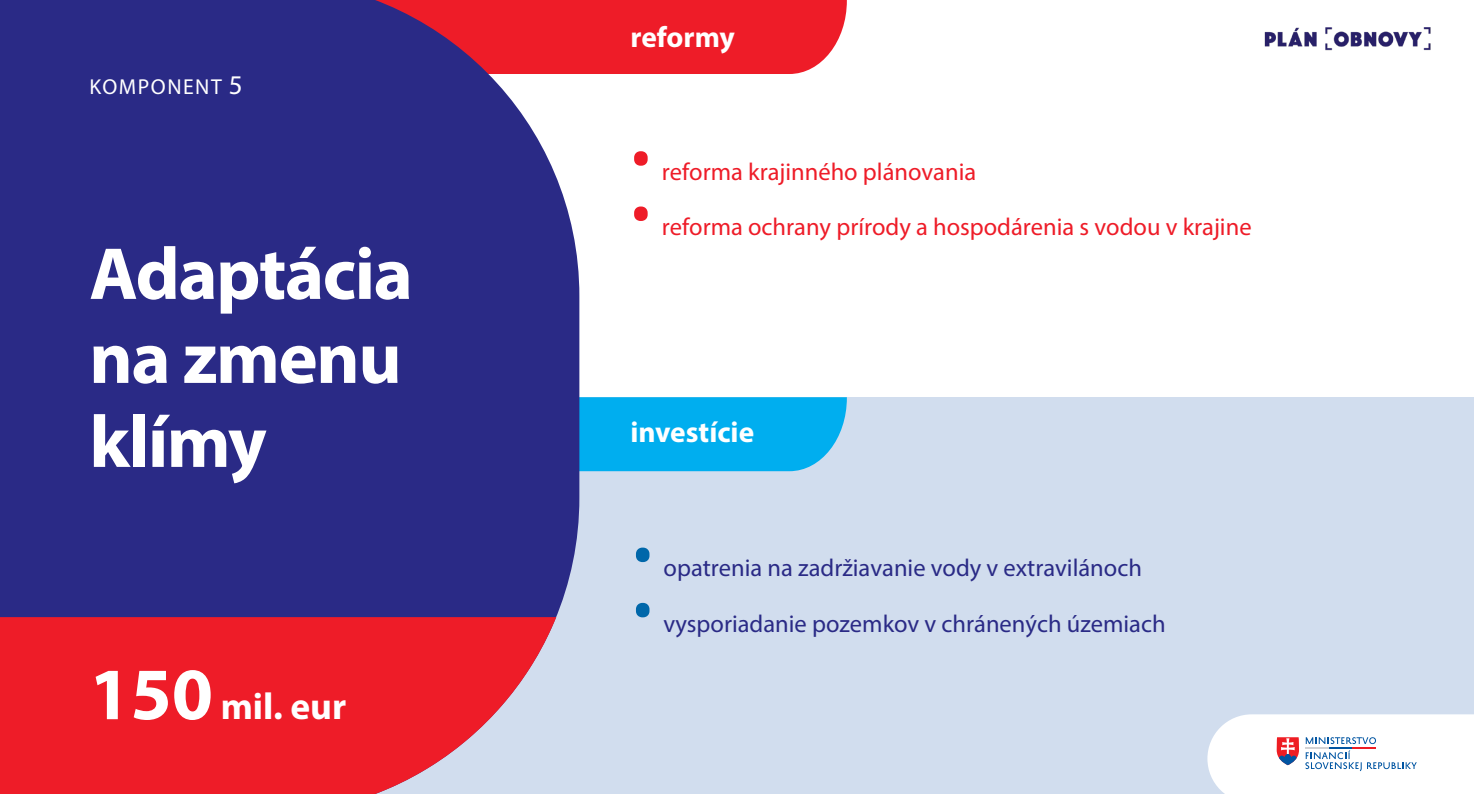
<style>
.page{position:relative;width:1474px;height:794px;background:#fff}
.page>*{position:absolute;margin:0;border:0;box-sizing:border-box;transform-origin:0 0}
.t1{font:700 74.38px "Myriad Pro";letter-spacing:-.02em;color:#fff}
.t2{font:700 37.45px "Myriad Pro";color:#fff}
.t3{font:700 29.4px "Myriad Pro";color:#fff}
.t4{font:24.5px "Myriad Pro";color:#2a2a86}
.t5{font:24.5px "Myriad Pro";color:#ee1c28}
.t6{font:21.7px "Myriad Pro";letter-spacing:.07em;color:#fff}
.s1{font-size:27.12px}
.s2{font-size:74.38px}
.s3{font-family:"Roboto";font-weight:700;font-size:58.27px}
.s4{font-family:"Roboto";font-weight:700;font-size:58.27px;color:#0067aa}
</style>
<div class="page">
<div style="left:62px;top:397px;width:1411px;height:397px;background:#d1ddee"></div>
<div style="left:579px;top:397px;width:267px;height:74px;background:#00aeef"></div>
<div style="left:579px;top:0;width:267px;height:74px;background:#ee1c28"></div>
<div style="left:0;top:0;width:579px;height:618px;background:#2a2a86"></div>
<svg style="left:0;top:617px;width:556px;height:177px;fill:#ee1c28"></svg>
<svg style="left:1207px;top:714px;width:266px;height:80px"></svg>
<img style="left:1264px;top:27px;width:167px;height:24px">
<p class="t6" style="left:90px;top:74px;width:155px">KOMPONENT <span class="s1">5</span></p>
<p class="t1" style="left:89px;top:225px;width:325px">Adaptácia</p>
<p class="t1" style="left:89px;top:309px;width:314px">na zmenu</p>
<p class="t1" style="left:89px;top:393px;width:179px">klímy</p>
<p class="t2" style="left:89px;top:682px;width:258px"><span class="s2">150</span> mil. eur</p>
<p class="t3" style="left:630px;top:18px;width:106px">reformy</p>
<p class="t5" style="left:630px;top:157px;width:347px"><span class="s3">•</span> reforma krajinného plánovania</p>
<p class="t5" style="left:630px;top:212px;width:623px"><span class="s3">•</span> reforma ochrany prírody a hospodárenia s vodou v krajine</p>
<p class="t3" style="left:630px;top:413px;width:125px">investície</p>
<p class="t4" style="left:632px;top:553px;width:511px"><span class="s4">•</span> opatrenia na zadržiavanie vody v extravilánoch</p>
<p class="t4" style="left:632px;top:608px;width:535px"><span class="s4">•</span> vysporiadanie pozemkov v chránených územiach</p>
</div>
